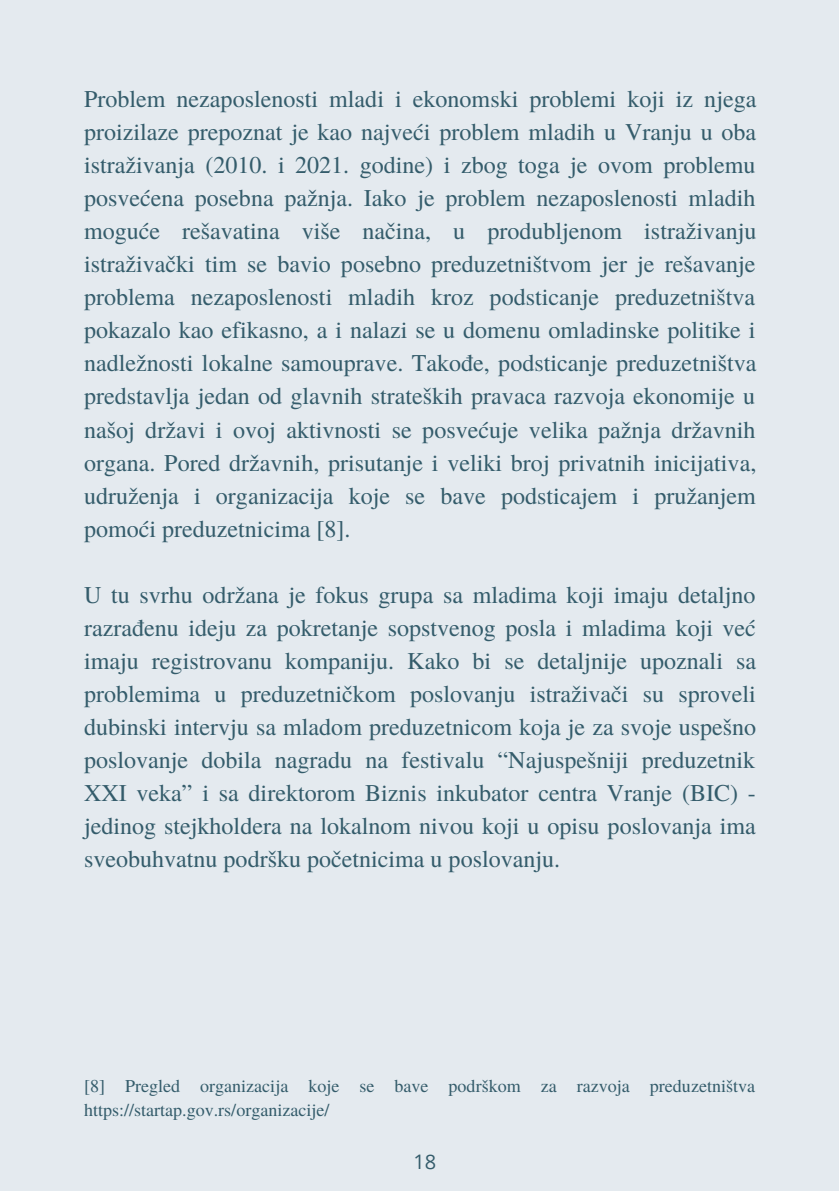
<style>
.page{position:relative;width:839px;height:1191px;background:#fff}
.page>*{position:absolute;margin:0;border:0;box-sizing:border-box;transform-origin:0 0}
.t1{font:24px/33px "Te X Gyre Termes";color:#345c6b;text-align:justify}
.t2{font:20px "Open Sans";color:#345c6b}
.t3{font:18px/24px "Te X Gyre Termes";color:#345c6b}
</style>
<div class="page">
<div style="left:0;top:0;width:838px;height:1191px;background:#e4eaef"></div>
<p class="t1" style="left:84px;top:81px;width:674px">Problem nezaposlenosti mladi i ekonomski problemi koji iz njega proizilaze prepoznat je kao najveći problem mladih u Vranju u oba istraživanja (2010. i 2021. godine) i zbog toga je ovom problemu posvećena posebna pažnja. Iako je problem nezaposlenosti mladih moguće rešavatina više načina, u produbljenom istraživanju istraživački tim se bavio posebno preduzetništvom jer je rešavanje problema nezaposlenosti mladih kroz podsticanje preduzetništva pokazalo kao efikasno, a i nalazi se u domenu omladinske politike i nadležnosti lokalne samouprave. Takođe, podsticanje preduzetništva predstavlja jedan od glavnih strateških pravaca razvoja ekonomije u našoj državi i ovoj aktivnosti se posvećuje velika pažnja državnih organa. Pored državnih, prisutanje i veliki broj privatnih inicijativa, udruženja i organizacija koje se bave podsticajem i pružanjem pomoći preduzetnicima [8].</p>
<p class="t1" style="left:84px;top:577px;width:673px">U tu svrhu održana je fokus grupa sa mladima koji imaju detaljno razrađenu ideju za pokretanje sopstvenog posla i mladima koji već imaju registrovanu kompaniju. Kako bi se detaljnije upoznali sa problemima u preduzetničkom poslovanju istraživači su sproveli dubinski intervju sa mladom preduzetnicom koja je za svoje uspešno poslovanje dobila nagradu na festivalu “Najuspešniji preduzetnik XXI veka” i sa direktorom Biznis inkubator centra Vranje (BIC) - jedinog stejkholdera na lokalnom nivou koji u opisu poslovanja ima sveobuhvatnu podršku početnicima u poslovanju.</p>
<p class="t3" style="left:84px;top:1073px;width:672px">[8] Pregled organizacija koje se bave podrškom za razvoja preduzetništva https://startap.gov.rs/organizacije/</p>
<p class="t2" style="left:413px;top:1148px;width:24px">18</p>
</div>
